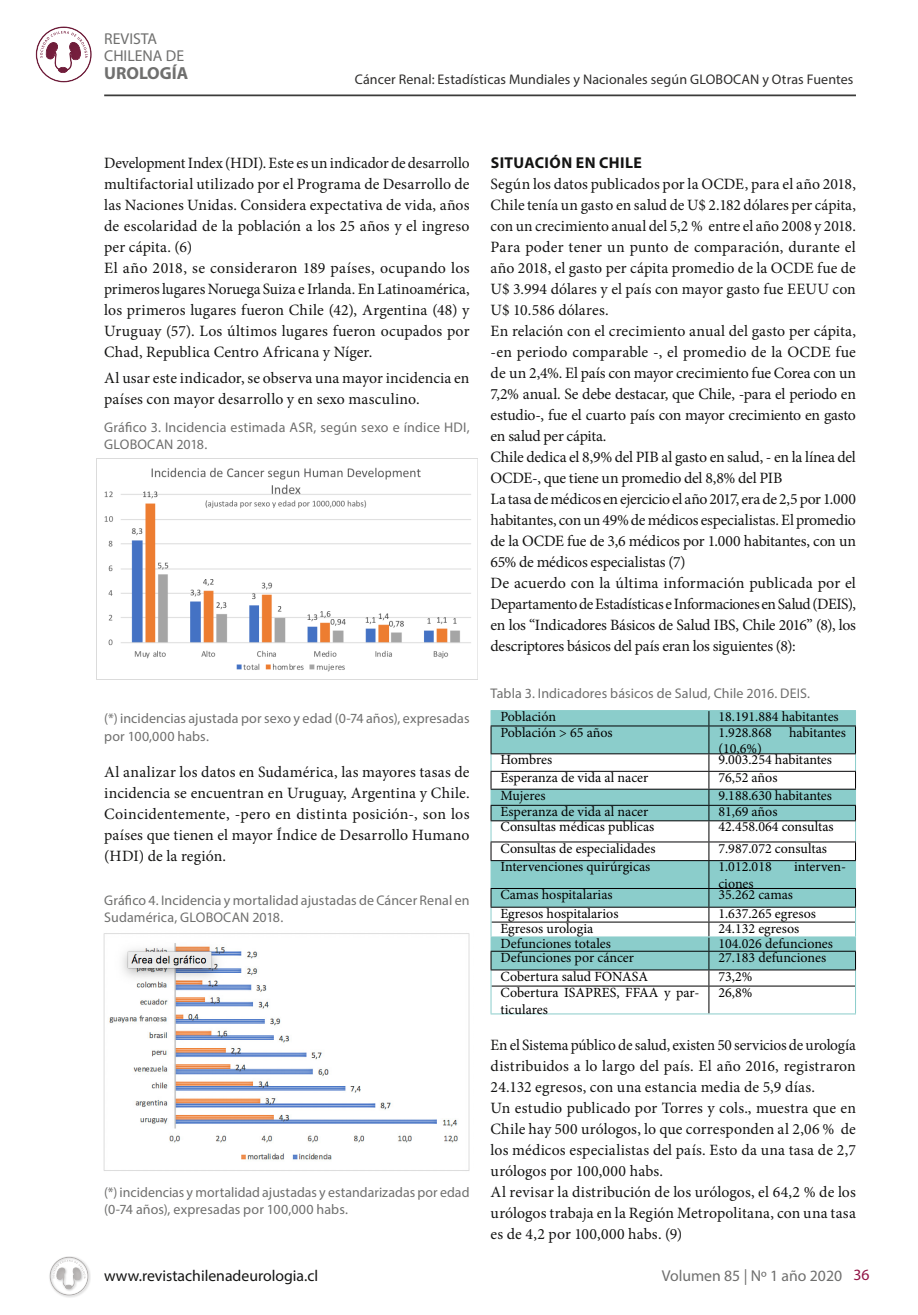
<style>
.page{position:relative;width:918px;height:1315px;background:#fff}
.page>*{position:absolute;margin:0;border:0;box-sizing:border-box;transform-origin:0 0}
.t1{font:700 17.5px "Myriad Pro";color:#6f6f6e}
.t2{font:15.75px/21px "Minion Pro";color:#141413}
.t3{font:15.75px/17.5px "Myriad Pro";color:#6f6f6e}
.t4{font:15.75px "Myriad Pro";color:#141413}
.t5{font:700 15.75px "Myriad Pro";letter-spacing:.025em;color:#141413}
.t6{font:14px/16.8px "Minion Pro";color:#000}
.t7{font:14px/17.5px "Myriad Pro";letter-spacing:.01em;color:#6f6f6e}
.t8{font:14px "Myriad Pro";letter-spacing:.01em;color:#2e2d2c}
.s1{color:#921446}
</style>
<div class="page">
<svg style="left:53px;top:1259px;width:33px;height:30px"></svg>
<svg style="left:40px;top:31px;width:48px;height:42px"></svg>
<hr style="left:104px;top:94px;width:752px;height:2px;background:#3b3b3a">
<img style="left:96px;top:458px;width:381px;height:222px">
<hr style="left:490px;top:1013px;width:219px;height:1px;background:#8bcdcb">
<hr style="left:709px;top:1013px;width:147px;height:1px;background:#8bcdcb">
<svg style="left:490px;top:710px;width:366px;height:303px"></svg>
<hr style="left:490px;top:969px;width:219px;height:1px;background:#020103">
<hr style="left:709px;top:969px;width:147px;height:1px;background:#020103">
<img style="left:103px;top:933px;width:367px;height:238px">
<p class="t3" style="left:104px;top:30px;width:81px">REVISTA<br>CHILENA DE</p>
<p class="t1" style="left:104px;top:62px;width:86px">UROLOGÍA</p>
<p class="t8" style="left:355px;top:71px;width:500px">Cáncer Renal: Estadísticas Mundiales y Nacionales según GLOBOCAN y Otras Fuentes</p>
<p class="t2" style="left:104px;top:153px;width:367px">Development Index (HDI). Este es un indicador de desarrollo multifactorial utilizado por el Programa de Desarrollo de las Naciones Unidas. Considera expectativa de vida, años de escolaridad de la población a los 25 años y el ingreso per cápita. (6)<br>El año 2018, se consideraron 189 países, ocupando los primeros lugares Noruega Suiza e Irlanda. En Latinoamérica, los primeros lugares fueron Chile (42), Argentina (48) y Uruguay (57). Los últimos lugares fueron ocupados por Chad, Republica Centro Africana y Níger.</p>
<p class="t2" style="left:104px;top:368px;width:367px">Al usar este indicador, se observa una mayor incidencia en países con mayor desarrollo y en sexo masculino.</p>
<p class="t7" style="left:104px;top:418px;width:367px">Gráfico 3. Incidencia estimada ASR, según sexo e índice HDI,<br>GLOBOCAN 2018.</p>
<p class="t7" style="left:104px;top:710px;width:367px">(*) incidencias ajustada por sexo y edad (0-74 años), expresadas por 100,000 habs.</p>
<p class="t2" style="left:104px;top:762px;width:367px;text-align:justify">Al analizar los datos en Sudamérica, las mayores tasas de incidencia se encuentran en Uruguay, Argentina y Chile.<br>Coincidentemente, -pero en distinta posición-, son los países que tienen el mayor Índice de Desarrollo Humano (HDI) de la región.</p>
<p class="t7" style="left:104px;top:891px;width:367px">Gráfico 4. Incidencia y mortalidad ajustadas de Cáncer Renal en<br>Sudamérica, GLOBOCAN 2018.</p>
<p class="t7" style="left:104px;top:1183px;width:367px">(*) incidencias y mortalidad ajustadas y estandarizadas por edad (0-74 años), expresadas por 100,000 habs.</p>
<p class="t5" style="left:491px;top:152px;width:153px">SITUACIÓN EN CHILE</p>
<p class="t2" style="left:490px;top:174px;width:367px">Según los datos publicados por la OCDE, para el año 2018, Chile tenía un gasto en salud de U$ 2.182 dólares per cápita, con un crecimiento anual del 5,2 % entre el año 2008 y 2018.<br>Para poder tener un punto de comparación, durante el año 2018, el gasto per cápita promedio de la OCDE fue de U$ 3.994 dólares y el país con mayor gasto fue EEUU con U$ 10.586 dólares.<br>En relación con el crecimiento anual del gasto per cápita, -en periodo comparable -, el promedio de la OCDE fue de un 2,4%. El país con mayor crecimiento fue Corea con un 7,2% anual. Se debe destacar, que Chile, -para el periodo en estudio-, fue el cuarto país con mayor crecimiento en gasto en salud per cápita.<br>Chile dedica el 8,9% del PIB al gasto en salud, - en la línea del OCDE-, que tiene un promedio del 8,8% del PIB<br>La tasa de médicos en ejercicio el año 2017, era de 2,5 por 1.000 habitantes, con un 49% de médicos especialistas. El promedio de la OCDE fue de 3,6 médicos por 1.000 habitantes, con un 65% de médicos especialistas (7)<br>De acuerdo con la última información publicada por el Departamento de Estadísticas e Informaciones en Salud (DEIS), en los “Indicadores Básicos de Salud IBS, Chile 2016” (8), los descriptores básicos del país eran los siguientes (8):</p>
<p class="t7" style="left:490px;top:684px;width:321px">Tabla 3. Indicadores básicos de Salud, Chile 2016. DEIS.</p>
<p class="t6" style="left:500px;top:708px;width:57px">Población</p>
<p class="t6" style="left:718px;top:708px;width:122px">18.191.884 habitantes</p>
<p class="t6" style="left:500px;top:724px;width:114px">Población &gt; 65 años</p>
<p class="t6" style="left:718px;top:724px;width:129px">1.928.868 habitantes (10,6%)</p>
<p class="t6" style="left:500px;top:751px;width:53px">Hombres</p>
<p class="t6" style="left:718px;top:751px;width:115px">9.003.254 habitantes</p>
<p class="t6" style="left:500px;top:769px;width:149px">Esperanza de vida al nacer</p>
<p class="t6" style="left:718px;top:769px;width:61px">76,52 años</p>
<p class="t6" style="left:500px;top:787px;width:46px">Mujeres</p>
<p class="t6" style="left:718px;top:787px;width:115px">9.188.630 habitantes</p>
<p class="t6" style="left:500px;top:803px;width:149px">Esperanza de vida al nacer</p>
<p class="t6" style="left:718px;top:803px;width:61px">81,69 años</p>
<p class="t6" style="left:500px;top:818px;width:155px">Consultas médicas publicas</p>
<p class="t6" style="left:718px;top:818px;width:117px">42.458.064 consultas</p>
<p class="t6" style="left:500px;top:840px;width:157px">Consultas de especialidades</p>
<p class="t6" style="left:718px;top:840px;width:110px">7.987.072 consultas</p>
<p class="t6" style="left:500px;top:858px;width:151px">Intervenciones quirúrgicas</p>
<p class="t6" style="left:718px;top:858px;width:55px">1.012.018</p>
<p class="t6" style="left:794px;top:858px;width:53px">interven-</p>
<p class="t6" style="left:718px;top:875px;width:37px">ciones</p>
<p class="t6" style="left:500px;top:886px;width:114px">Camas hospitalarias</p>
<p class="t6" style="left:718px;top:886px;width:76px">35.262 camas</p>
<p class="t6" style="left:500px;top:905px;width:119px">Egresos hospitalarios</p>
<p class="t6" style="left:718px;top:905px;width:99px">1.637.265 egresos</p>
<p class="t6" style="left:500px;top:920px;width:94px">Egresos urologia</p>
<p class="t6" style="left:718px;top:920px;width:83px">24.132 egresos</p>
<p class="t6" style="left:500px;top:934px;width:112px">Defunciones totales</p>
<p class="t6" style="left:718px;top:934px;width:116px">104.026 defunciones</p>
<p class="t6" style="left:500px;top:949px;width:135px">Defunciones por cáncer</p>
<p class="t6" style="left:718px;top:949px;width:109px">27.183 defunciones</p>
<p class="t6" style="left:500px;top:967px;width:149px">Cobertura salud FONASA</p>
<p class="t6" style="left:718px;top:967px;width:35px">73,2%</p>
<p class="t6" style="left:500px;top:984px;width:200px">Cobertura ISAPRES, FFAA y par&shy;ticulares</p>
<p class="t6" style="left:718px;top:984px;width:35px">26,8%</p>
<p class="t2" style="left:490px;top:1035px;width:367px">En el Sistema público de salud, existen 50 servicios de urología distribuidos a lo largo del país. El año 2016, registraron 24.132 egresos, con una estancia media de 5,9 días.<br>Un estudio publicado por Torres y cols., muestra que en Chile hay 500 urólogos, lo que corresponden al 2,06 % de los médicos especialistas del país. Esto da una tasa de 2,7 urólogos por 100,000 habs.<br>Al revisar la distribución de los urólogos, el 64,2 % de los urólogos trabaja en la Región Metropolitana, con una tasa es de 4,2 por 100,000 habs. (9)</p>
<p class="t4" style="left:104px;top:1265px;width:215px">www.revistachilenadeurologia.cl</p>
<p class="t3" style="left:662px;top:1267px;width:209px">Volumen 85 | Nº 1 año 2020 <span class="s1">36</span></p>
</div>
